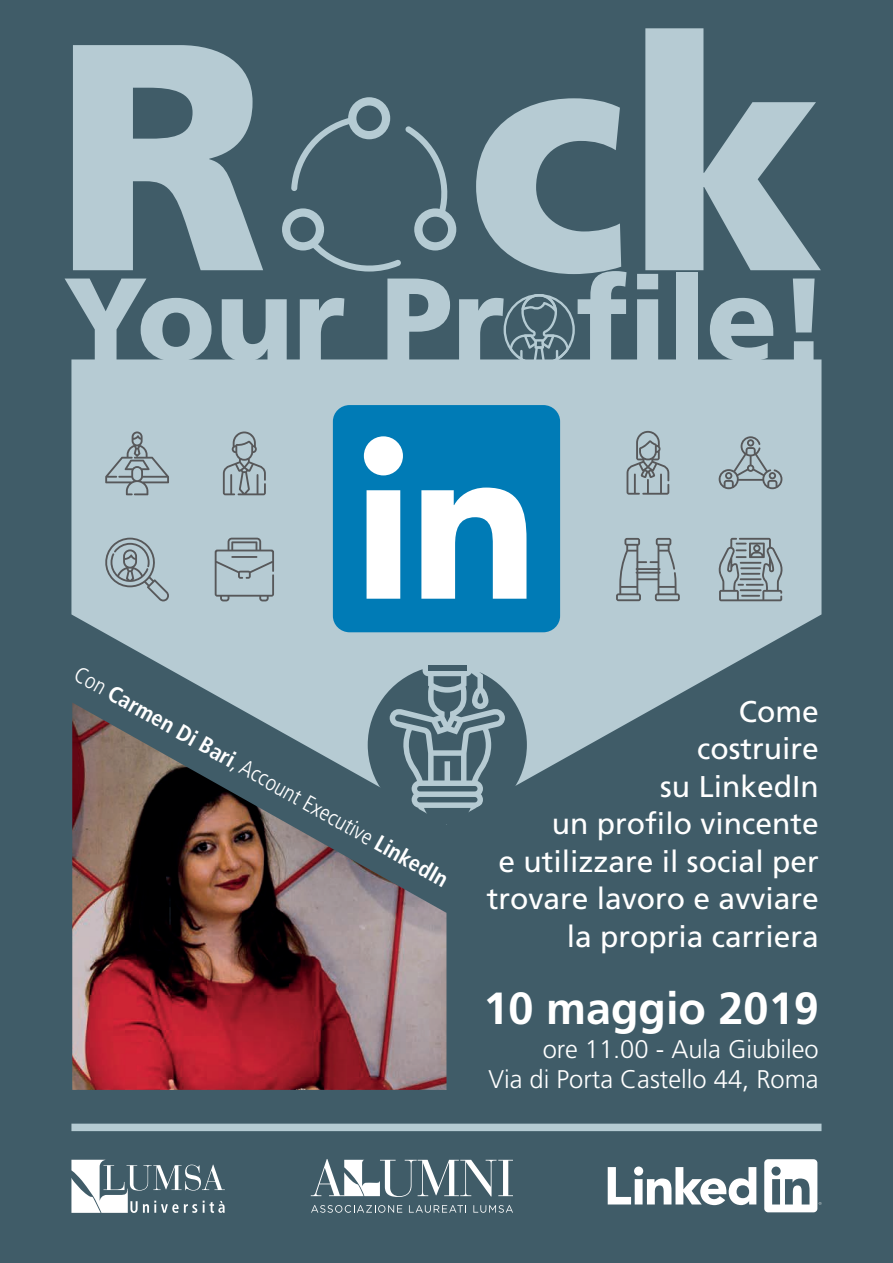
<style>
.page{position:relative;width:893px;height:1263px;background:#405c68}
.page>*{position:absolute;margin:0;border:0;box-sizing:border-box;transform-origin:0 0}
.t1{font:900 322.5px "Frutiger";color:#b6cbd3}
.t2{font:900 117px "Frutiger";color:#b6cbd3}
.t3{font:700 45px "Frutiger";color:#fff}
.t4{font:30px/37.5px "Frutiger";color:#fff;text-align:right}
.t5{font:300 25.5px/30px "Frutiger";color:#fff;text-align:right}
.t6{font:300 condensed 22.65px "Frutiger";color:#fff}
.s1{font-weight:700}
</style>
<div class="page">
<svg style="left:504px;top:294px;width:71px;height:65px"></svg>
<svg style="left:282px;top:97px;width:174px;height:175px"></svg>
<svg style="left:71px;top:359px;width:750px;height:421px;fill:#b6cbd3"></svg>
<div style="left:333px;top:405px;width:227px;height:227px;background:#007bb6;border-radius:17px"></div>
<svg style="left:364px;top:436px;width:39px;height:163px"></svg>
<svg style="left:421px;top:488px;width:105px;height:111px"></svg>
<svg style="left:105px;top:431px;width:64px;height:64px;background:#a3b5bc"></svg>
<svg style="left:223px;top:431px;width:43px;height:64px;background:#9eafb5"></svg>
<svg style="left:105px;top:538px;width:64px;height:63px;background:#a2b3ba"></svg>
<svg style="left:627px;top:431px;width:42px;height:64px;background:#9dadb3"></svg>
<svg style="left:719px;top:436px;width:63px;height:53px;background:#a1b2b9"></svg>
<svg style="left:215px;top:538px;width:59px;height:63px;background:#a2b3ba"></svg>
<svg style="left:616px;top:538px;width:64px;height:63px;background:#a0b0b7"></svg>
<svg style="left:719px;top:538px;width:63px;height:63px;background:#98a6ac"></svg>
<div style="left:428px;top:665px;width:38px;height:6px;background:#405c68"></div>
<svg style="left:368px;top:669px;width:159px;height:144px"></svg>
<img style="left:72px;top:702px;width:374px;height:388px">
<div style="left:71px;top:1124px;width:750px;height:7px;background:#b5cbd3"></div>
<svg style="left:71px;top:1160px;width:154px;height:53px"></svg>
<svg style="left:311px;top:1205px;width:91px;height:8px"></svg>
<svg style="left:409px;top:1205px;width:57px;height:8px"></svg>
<svg style="left:473px;top:1205px;width:40px;height:8px"></svg>
<svg style="left:311px;top:1159px;width:202px;height:38px"></svg>
<svg style="left:608px;top:1166px;width:148px;height:39px"></svg>
<svg style="left:764px;top:1159px;width:57px;height:53px"></svg>
<h1 class="t1" style="left:54px;top:-37px;width:772px">R ck</h1>
<h2 class="t2" style="left:63px;top:249px;width:768px">Your Pr file!</h2>
<p class="t6" style="left:82px;top:662px;width:426px;rotate:29deg">Con <span class="s1">Carmen Di Bari</span>, Account Executive <span class="s1">LinkedIn</span></p>
<p class="t4" style="left:487px;top:693px;width:333px">Come<br>costruire<br>su LinkedIn<br>un profilo vincente<br>e utilizzare il social per trovare lavoro e avviare la propria carriera</p>
<h3 class="t3" style="left:483px;top:982px;width:337px">10 maggio 2019</h3>
<p class="t5" style="left:488px;top:1034px;width:332px">ore 11.00 - Aula Giubileo<br>Via di Porta Castello 44, Roma</p>
</div>
